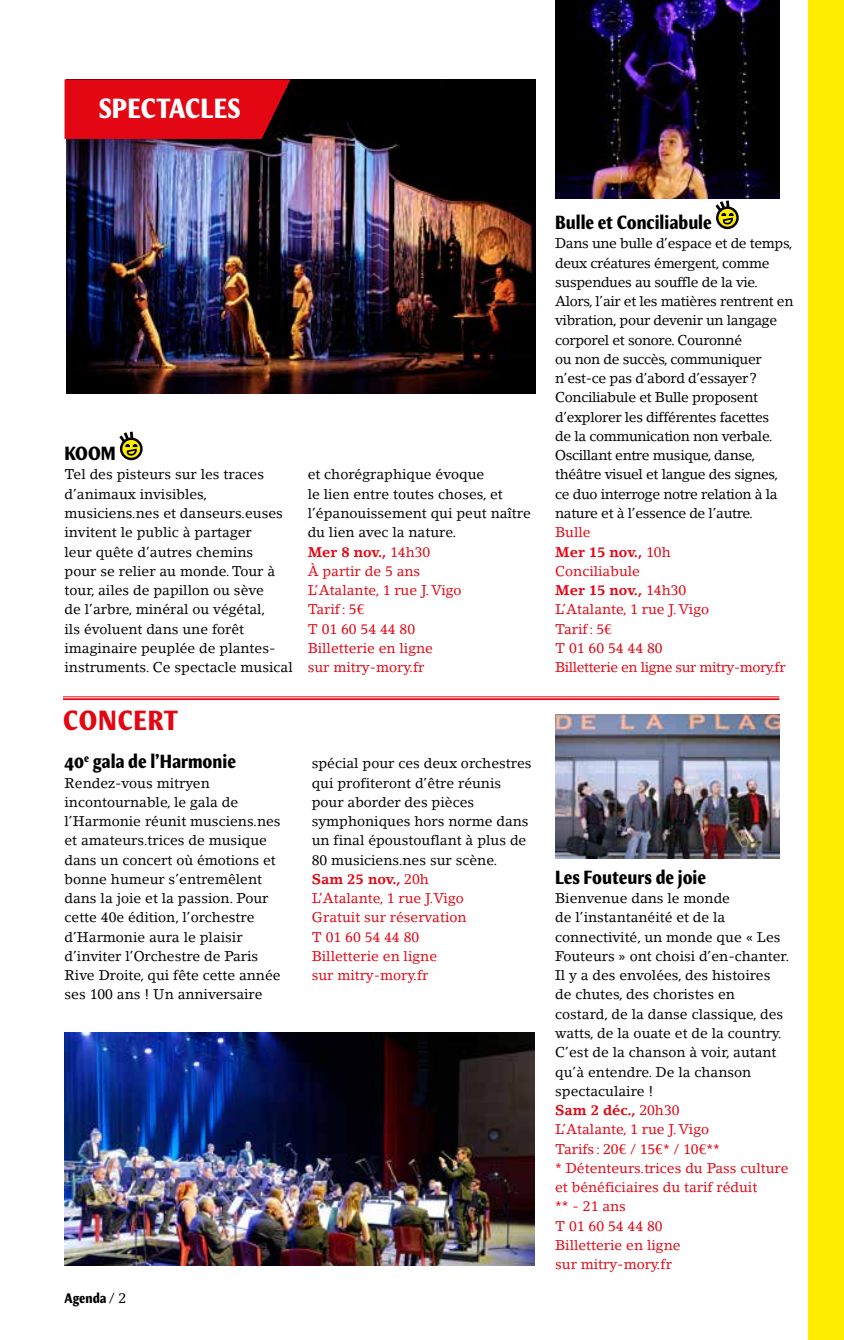
<style>
.page{position:relative;width:844px;height:1340px;background:#fff}
.page>*{position:absolute;margin:0;border:0;box-sizing:border-box;transform-origin:0 0}
.t1{font:700 condensed 28px "Meadow Pro";letter-spacing:.01em;color:#fff}
.t2{font:700 condensed 28px "Meadow Pro";letter-spacing:.03em;color:#e30613}
.t3{font:700 condensed 19.25px "Meadow Pro";color:#000}
.t4{font:14px/19.2px "Lino Letter";color:#000}
.t5{font:14px/19.2px "Lino Letter";letter-spacing:-.025em;color:#000}
.t6{font:14px/19.2px "Lino Letter";color:#e30613}
.t7{font:700 condensed 14px "Meadow Pro";color:#000}
.s1{font-weight:700;color:#e30613}
.s2{color:#e30613}
.s3{font-family:"Lino Letter";font-weight:400;font-stretch:normal}
.s4{font-weight:700}
</style>
<div class="page">
<img style="left:66px;top:79px;width:470px;height:315px">
<svg style="left:121px;top:439px;width:20px;height:20px"></svg>
<div style="left:120px;top:437px;width:23px;height:23px;border:2px solid #000;border-radius:50%"></div>
<svg style="left:119px;top:431px;width:19px;height:25px"></svg>
<svg style="left:64px;top:79px;width:226px;height:60px;background:#d30612"></svg>
<img style="left:65px;top:1032px;width:469px;height:233px">
<img style="left:555px;top:714px;width:224px;height:144px">
<hr style="left:63px;top:696px;width:716px;height:1px;background:#e30613">
<hr style="left:63px;top:698px;width:716px;height:2px;background:#e30613">
<img style="left:555px;top:0;width:224px;height:198px">
<svg style="left:717px;top:208px;width:20px;height:20px"></svg>
<div style="left:715px;top:206px;width:23px;height:23px;border:2px solid #000;border-radius:50%"></div>
<svg style="left:712px;top:198px;width:21px;height:27px"></svg>
<div style="left:807px;top:0;width:36px;height:1339px;background:#ffed00"></div>
<h1 class="t1" style="left:99px;top:92px;width:143px">SPECTACLES</h1>
<h2 class="t3" style="left:64px;top:442px;width:53px">KOOM</h2>
<p class="t4" style="left:64px;top:465px;width:230px">Tel des pisteurs sur les traces d’animaux invisibles, musiciens.nes et danseurs.euses invitent le public à partager<br>leur quête d’autres chemins<br>pour se relier au monde. Tour à tour, ailes de papillon ou sève<br>de l’arbre, minéral ou végétal,<br>ils évoluent dans une forêt imaginaire peuplée de plantes&shy;instruments. Ce spectacle musical</p>
<p class="t4" style="left:307px;top:465px;width:225px">et chorégraphique évoque<br>le lien entre toutes choses, et l’épanouissement qui peut naître du lien avec la nature.<br><span class="s1">Mer 8 nov.,</span> <span class="s2">14h30<br>À partir de 5 ans<br>L’Atalante, 1 rue J. Vigo<br>Tarif: 5€<br>T 01 60 54 44 80<br>Billetterie en ligne<br>sur mitry-mory.fr</span></p>
<h1 class="t2" style="left:63px;top:703px;width:117px">CONCERT</h1>
<h2 class="t3" style="left:64px;top:750px;width:173px">40<sup>e</sup> gala de l’Harmonie</h2>
<p class="t4" style="left:64px;top:773px;width:217px">Rendez-vous mitryen incontournable, le gala de l’Harmonie réunit musciens.nes et amateurs.trices de musique dans un concert où émotions et bonne humeur s’entremêlent dans la joie et la passion. Pour cette 40e édition, l’orchestre d’Harmonie aura le plaisir d’inviter l’Orchestre de Paris<br>Rive Droite, qui fête cette année ses 100 ans ! Un anniversaire</p>
<p class="t4" style="left:312px;top:753px;width:221px">spécial pour ces deux orchestres qui profiteront d’être réunis pour aborder des pièces symphoniques hors norme dans un final époustouflant à plus de<br>80 musiciens.nes sur scène.<br><span class="s1">Sam 25 nov.,</span> <span class="s2">20h<br>L’Atalante, 1 rue J.Vigo<br>Gratuit sur réservation<br>T 01 60 54 44 80<br>Billetterie en ligne<br>sur mitry-mory.fr</span></p>
<p class="t7" style="left:64px;top:1289px;width:63px">Agenda <span class="s3">/ 2</span></p>
<h2 class="t3" style="left:555px;top:211px;width:158px">Bulle et Conciliabule</h2>
<p class="t5" style="left:555px;top:234px;width:240px">Dans une bulle d’espace et de temps, deux créatures émergent, comme suspendues au souffle de la vie.<br>Alors, l’air et les matières rentrent en vibration, pour devenir un langage corporel et sonore. Couronné<br>ou non de succès, communiquer n’est-ce pas d’abord d’essayer?<br>Conciliabule et Bulle proposent d’explorer les différentes facettes<br>de la communication non verbale.<br>Oscillant entre musique, danse, théâtre visuel et langue des signes, ce duo interroge notre relation à la nature et à l’essence de l’autre.</p>
<p class="t6" style="left:555px;top:522px;width:232px">Bulle<br><span class="s4">Mer 15 nov.,</span> 10h<br>Conciliabule<br><span class="s4">Mer 15 nov.,</span> 14h30<br>L’Atalante, 1 rue J. Vigo<br>Tarif: 5€<br>T 01 60 54 44 80<br>Billetterie en ligne sur mitry-mory.fr</p>
<h2 class="t3" style="left:555px;top:865px;width:152px">Les Fouteurs de joie</h2>
<p class="t4" style="left:555px;top:888px;width:235px">Bienvenue dans le monde<br>de l’instantanéité et de la connectivité, un monde que « Les<br>Fouteurs » ont choisi d’en-chanter.<br>Il y a des envolées, des histoires de chutes, des choristes en costard, de la danse classique, des watts, de la ouate et de la country.<br>C’est de la chanson à voir, autant qu’à entendre. De la chanson spectaculaire !<br><span class="s1">Sam 2 déc.,</span> <span class="s2">20h30<br>L’Atalante, 1 rue J. Vigo<br>Tarifs : 20€ / 15€* / 10€**<br>* Détenteurs.trices du Pass culture et bénéficiaires du tarif réduit<br>** - 21 ans<br>T 01 60 54 44 80<br>Billetterie en ligne<br>sur mitry-mory.fr</span></p>
</div>
